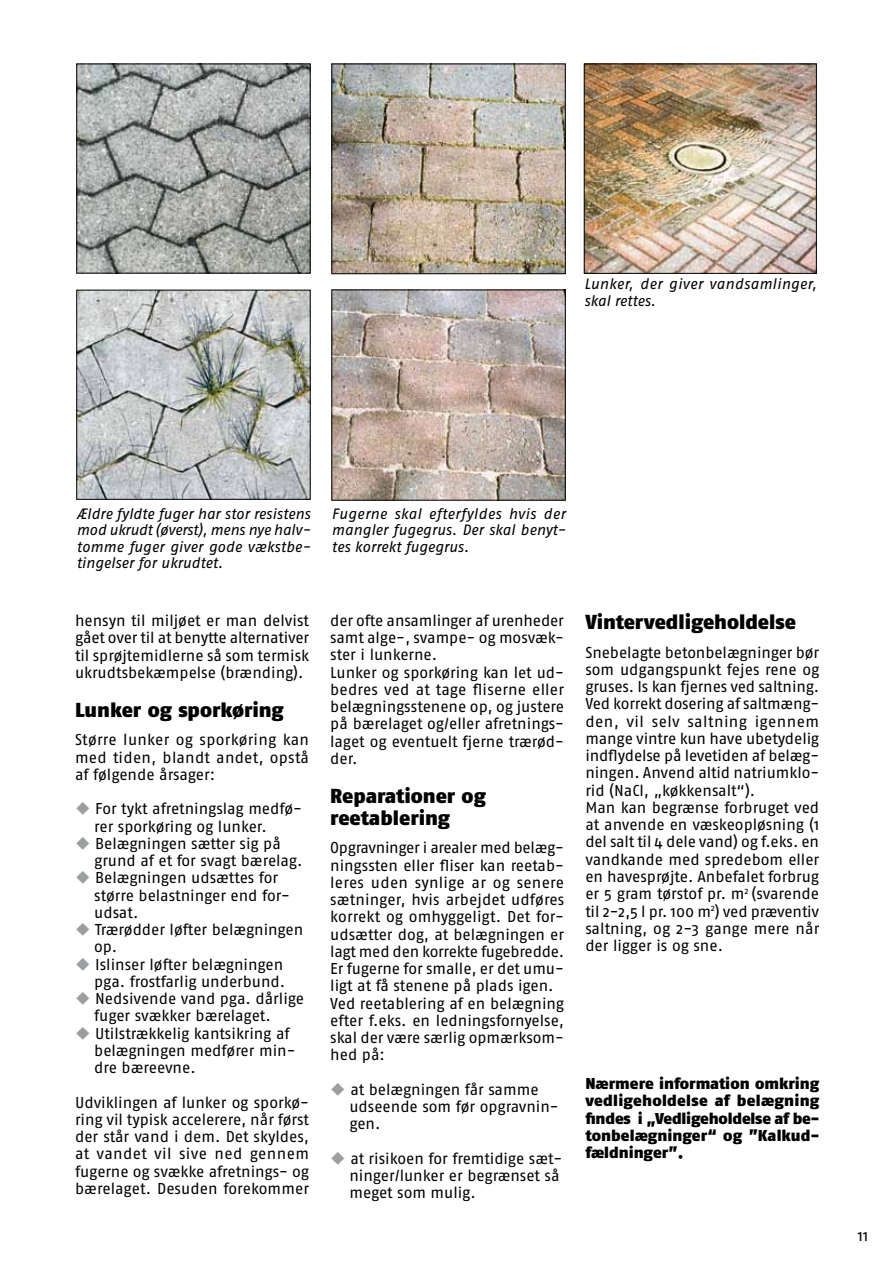
<style>
.page{position:relative;width:893px;height:1263px;background:#fff}
.page>*{position:absolute;margin:0;border:0;box-sizing:border-box;transform-origin:0 0}
.t1{font:900 20.25px/21.8px "Fago No";color:#000}
.t2{font:15.75px/17.2px "Fago No";letter-spacing:-.005em;color:#000}
.t3{font:900 15.75px/17.2px "Fago No";letter-spacing:-.005em;color:#000;text-align:justify}
.t4{font:italic 15px/16.5px "Fago No";color:#000;text-align:justify}
.s1{color:#9c9e9f}
</style>
<div class="page">
<img style="left:334px;top:292px;width:229px;height:206px">
<img style="left:334px;top:66px;width:229px;height:206px">
<div style="left:332px;top:64px;width:233px;height:210px;border:1px solid #000"></div>
<img style="left:79px;top:292px;width:229px;height:205px">
<img style="left:79px;top:66px;width:229px;height:205px">
<img style="left:586px;top:66px;width:228px;height:206px">
<div style="left:584px;top:64px;width:232px;height:210px;border:1px solid #000"></div>
<p class="t4" style="left:584px;top:276px;width:234px">Lunker, der giver vandsamlinger, skal rettes.</p>
<p class="t4" style="left:77px;top:505px;width:235px">Ældre fyldte fuger har stor resistens mod ukrudt (øverst), mens nye halv&shy;tomme fuger giver gode vækstbe&shy;tingelser for ukrudtet.</p>
<p class="t2" style="left:75px;top:612px;width:236px;text-align:justify">hensyn til miljøet er man delvist gået over til at benytte alternativer til sprøjtemidlerne så som termisk ukrudtsbekæmpelse (brænding).</p>
<p class="t1" style="left:75px;top:698px;width:210px">Lunker og sporkøring</p>
<p class="t2" style="left:75px;top:731px;width:235px;text-align:justify">Større lunker og sporkøring kan med tiden, blandt andet, opstå af følgende årsager:</p>
<p class="t2" style="left:94px;top:800px;width:209px;text-indent:-19px"><span class="s1">◆</span> For tykt afretningslag medfø&shy;rer sporkøring og lunker.</p>
<p class="t2" style="left:94px;top:834px;width:210px;text-indent:-19px"><span class="s1">◆</span> Belægningen sætter sig på grund af et for svagt bærelag.</p>
<p class="t2" style="left:94px;top:869px;width:197px;text-indent:-19px"><span class="s1">◆</span> Belægningen udsættes for større belastninger end for&shy;udsat.</p>
<p class="t2" style="left:94px;top:921px;width:211px;text-indent:-19px"><span class="s1">◆</span> Trærødder løfter belægningen op.</p>
<p class="t2" style="left:75px;top:955px;width:212px;text-align:right"><span class="s1">◆</span> Islinser løfter belægningen pga. frostfarlig underbund.</p>
<p class="t2" style="left:94px;top:990px;width:211px;text-indent:-19px"><span class="s1">◆</span> Nedsivende vand pga. dårlige fuger svækker bærelaget.</p>
<p class="t2" style="left:94px;top:1024px;width:203px;text-indent:-19px"><span class="s1">◆</span> Utilstrækkelig kantsikring af belægningen medfører min&shy;dre bæreevne.</p>
<p class="t2" style="left:75px;top:1093px;width:236px;text-align:justify">Udviklingen af lunker og sporkø&shy;ring vil typisk accelerere, når først der står vand i dem. Det skyldes, at vandet vil sive ned gennem fugerne og svække afretnings- og bærelaget. Desuden forekommer</p>
<p class="t4" style="left:332px;top:505px;width:235px">Fugerne skal efterfyldes hvis der mangler fugegrus. Der skal benyt&shy;tes korrekt fugegrus.</p>
<p class="t2" style="left:330px;top:612px;width:235px">der ofte ansamlinger af urenheder samt alge-, svampe- og mosvæk&shy;ster i lunkerne.<br>Lunker og sporkøring kan let ud&shy;bedres ved at tage fliserne eller belægningsstenene op, og justere på bærelaget og/eller afretnings&shy;laget og eventuelt fjerne trærød&shy;der.</p>
<p class="t1" style="left:330px;top:785px;width:157px">Reparationer og reetablering</p>
<p class="t2" style="left:330px;top:839px;width:236px">Opgravninger i arealer med belæg&shy;ningssten eller fliser kan reetab&shy;leres uden synlige ar og senere sætninger, hvis arbejdet udføres korrekt og omhyggeligt. Det for&shy;udsætter dog, at belægningen er lagt med den korrekte fugebredde.<br>Er fugerne for smalle, er det umu&shy;ligt at få stenene på plads igen.<br>Ved reetablering af en belægning efter f.eks. en ledningsfornyelse, skal der være særlig opmærksom&shy;hed på:</p>
<p class="t2" style="left:349px;top:1080px;width:211px;text-indent:-19px"><span class="s1">◆</span> at belægningen får samme udseende som før opgravnin&shy;gen.</p>
<p class="t2" style="left:349px;top:1149px;width:214px;text-indent:-19px"><span class="s1">◆</span> at risikoen for fremtidige sæt&shy;ninger/lunker er begrænset så meget som mulig.</p>
<p class="t1" style="left:585px;top:611px;width:212px">Vintervedligeholdelse</p>
<p class="t2" style="left:585px;top:643px;width:236px">Snebelagte betonbelægninger bør som udgangspunkt fejes rene og gruses. Is kan fjernes ved saltning.<br>Ved korrekt dosering af saltmæng&shy;den, vil selv saltning igennem mange vintre kun have ubetydelig indflydelse på levetiden af belæg&shy;ningen. Anvend altid natriumklo&shy;rid (NaCl, „køkkensalt“).<br>Man kan begrænse forbruget ved at anvende en væskeopløsning (1 del salt til 4 dele vand) og f.eks. en vandkande med spredebom eller en havesprøjte. Anbefalet forbrug er 5 gram tørstof pr. m<sup>2</sup> (svarende til 2-2,5 l pr. 100 m<sup>2</sup>) ved præventiv saltning, og 2-3 gange mere når der ligger is og sne.</p>
<p class="t3" style="left:585px;top:1074px;width:235px">Nærmere information omkring vedligeholdelse af belægning findes i „Vedligeholdelse af be&shy;tonbelægninger“ og ”Kalkud&shy;fældninger”.</p>
<p class="t2" style="left:858px;top:1227px;width:12px">11</p>
</div>
